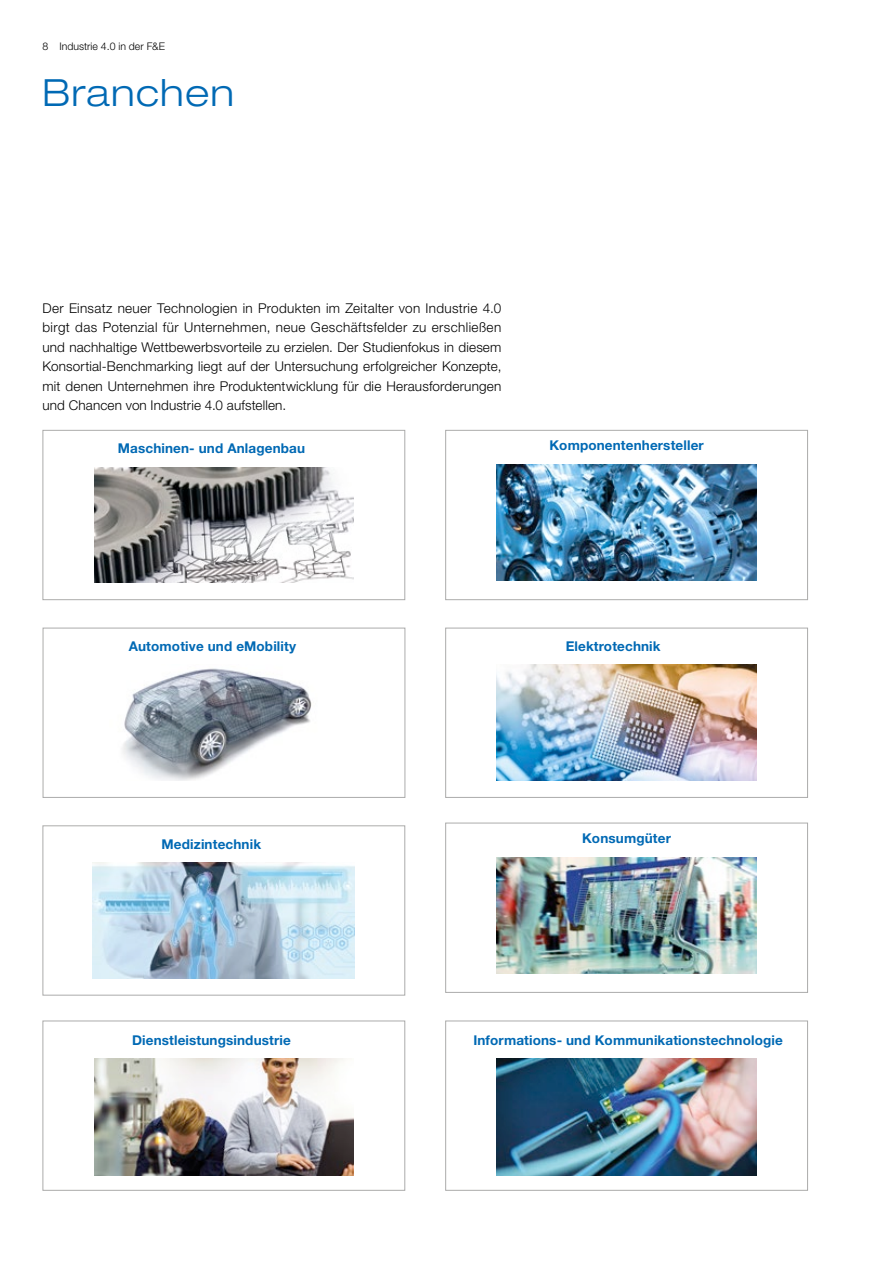
<style>
.page{position:relative;width:893px;height:1263px;background:#fff}
.page>*{position:absolute;margin:0;border:0;box-sizing:border-box;transform-origin:0 0}
.t1{font:300 expanded 37.5px "Helvetica Neue LT Std";letter-spacing:.035em;color:#0069b4}
.t2{font:300 13.5px/19.5px "Helvetica Neue LT Std";letter-spacing:.01em;color:#000;text-align:justify}
.t3{font:700 13.5px "Helvetica Neue LT Std";letter-spacing:.01em;color:#0069b4}
.t4{font:300 10.5px "Helvetica Neue LT Std";color:#000}
</style>
<div class="page">
<div style="left:445px;top:430px;width:363px;height:170px;background:#fff;border:1px solid #9d9d9c"></div>
<img style="left:497px;top:465px;width:259px;height:115px">
<div style="left:445px;top:823px;width:363px;height:170px;background:#fff;border:1px solid #9d9d9c"></div>
<img style="left:497px;top:857px;width:259px;height:117px">
<div style="left:43px;top:430px;width:362px;height:170px;background:#fff;border:1px solid #9d9d9c"></div>
<img style="left:94px;top:467px;width:260px;height:116px">
<div style="left:43px;top:1020px;width:362px;height:171px;background:#fff;border:1px solid #9d9d9c"></div>
<img style="left:94px;top:1059px;width:260px;height:116px">
<div style="left:445px;top:1020px;width:363px;height:171px;background:#fff;border:1px solid #9d9d9c"></div>
<img style="left:497px;top:1059px;width:259px;height:116px">
<div style="left:43px;top:825px;width:362px;height:170px;background:#fff;border:1px solid #9d9d9c"></div>
<img style="left:93px;top:863px;width:261px;height:115px">
<hr style="left:892px;top:294px;width:1px;height:316px;background:#dadada">
<div style="left:445px;top:628px;width:363px;height:170px;background:#fff;border:1px solid #9d9d9c"></div>
<img style="left:497px;top:664px;width:259px;height:116px">
<div style="left:43px;top:628px;width:362px;height:170px;background:#fff;border:1px solid #9d9d9c"></div>
<img style="left:122px;top:668px;width:190px;height:113px">
<p class="t4" style="left:43px;top:40px;width:124px">8 Industrie 4.0 in der F&amp;E</p>
<h1 class="t1" style="left:43px;top:70px;width:193px">Branchen</h1>
<p class="t2" style="left:43px;top:298px;width:460px">Der Einsatz neuer Technologien in Produkten im Zeitalter von Industrie 4.0 birgt das Potenzial für Unternehmen, neue Geschäftsfelder zu erschließen und nachhaltige Wettbewerbsvorteile zu erzielen. Der Studienfokus in diesem Konsortial-Benchmarking liegt auf der Untersuchung erfolgreicher Konzepte, mit denen Unternehmen ihre Produktentwicklung für die Herausforderungen und Chancen von Industrie 4.0 aufstellen.</p>
<p class="t3" style="left:118px;top:440px;width:189px">Maschinen- und Anlagenbau</p>
<p class="t3" style="left:549px;top:437px;width:156px">Komponentenhersteller</p>
<p class="t3" style="left:129px;top:637px;width:169px">Automotive und eMobility</p>
<p class="t3" style="left:566px;top:637px;width:96px">Elektrotechnik</p>
<p class="t3" style="left:162px;top:836px;width:101px">Medizintechnik</p>
<p class="t3" style="left:582px;top:830px;width:90px">Konsumgüter</p>
<p class="t3" style="left:132px;top:1031px;width:160px">Dienstleistungsindustrie</p>
<p class="t3" style="left:473px;top:1031px;width:311px">Informations- und Kommunikationstechnologie</p>
</div>
